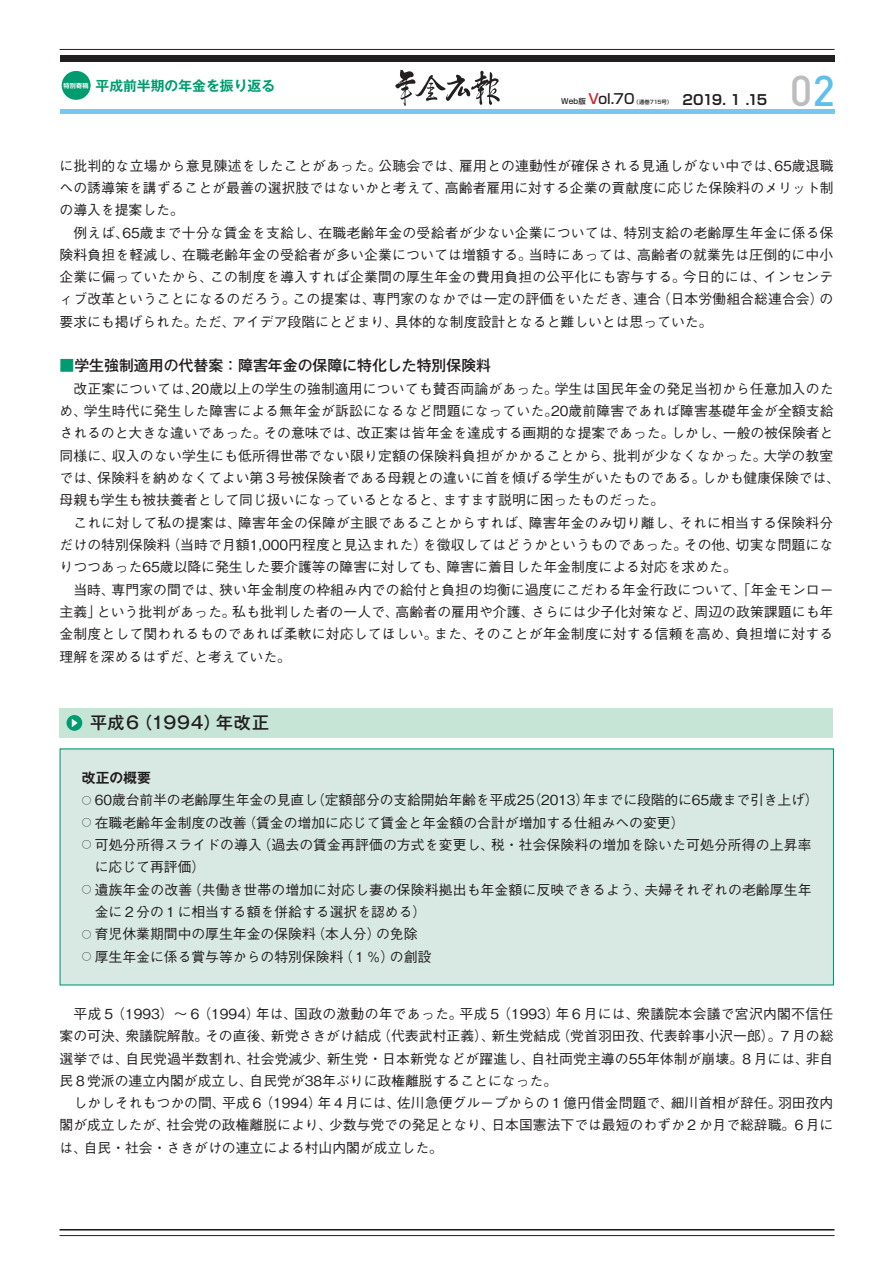
<style>
.page{position:relative;width:893px;height:1263px;background:#fff}
.page>*{position:absolute;margin:0;border:0;box-sizing:border-box;transform-origin:0 0}
.t1{font:500 42.45px "DIN";color:#bcbdc0}
.t2{font:500 16.95px "Gothic MB101 Pro";letter-spacing:.04em;color:#231f20}
.t3{font:500 14.85px "Gothic MB101 Pro";color:#231f20}
.t4{font:500 13.8px/22.4px "Gothic BBB Pro";letter-spacing:.005em;color:#231f20}
.t5{font:700 13.8px "Gothic MB101 Pro De";color:#009b70}
.t6{font:500 13.8px "Shin Go Pro";color:#231f20}
.t7{font:700 13.8px "Shin Go Pro De";letter-spacing:-.08em;color:#231f20}
.t8{font:700 13.8px "Gothic MB101 Pro De";color:#231f20}
.t9{font:700 6.15px "Shin Go Pro De";color:#fff}
.t10{font:500 5.25px "Shin Go Pro";letter-spacing:.015em;color:#231f20}
.s1{color:#5dbfec}
.s2{font-size:7.5px}
.s3{color:#d1232a}
.s4{color:#009b70}
.s5{font-size:9.6px}
</style>
<div class="page">
<div style="left:60px;top:708px;width:773px;height:30px;background:#c7e5d7"></div>
<svg style="left:67px;top:715px;width:15px;height:16px"></svg>
<svg style="left:72px;top:718px;width:6px;height:9px"></svg>
<div style="left:60px;top:749px;width:773px;height:236px;background:#d7e9e2"></div>
<hr style="left:60px;top:49px;width:774px;height:1px;background:#231f20">
<div style="left:60px;top:55px;width:774px;height:7px;background:#231f20"></div>
<hr style="left:60px;top:1229px;width:774px;height:1px;background:#231f20">
<hr style="left:60px;top:1235px;width:774px;height:1px;background:#231f20">
<hr style="left:60px;top:109px;width:775px;height:4px;background:#78c7ef">
<svg style="left:395px;top:70px;width:105px;height:36px"></svg>
<div style="left:62px;top:71px;width:29px;height:29px;background:#009b70;border-radius:50%"></div>
<p class="t9" style="left:64px;top:80px;width:27px">特別寄稿</p>
<p class="t5" style="left:96px;top:74px;width:181px">平成前半期の年金を振り返る</p>
<h1 class="t1" style="left:790px;top:64px;width:47px">0<span class="s1">2</span></h1>
<p class="t6" style="left:561px;top:88px;width:75px"><span class="s2">Web版</span> <span class="s3">V</span>ol.70</p>
<p class="t10" style="left:633px;top:98px;width:40px">（通巻715号）</p>
<p class="t7" style="left:682px;top:88px;width:86px">2019. 1 .15</p>
<p class="t4" style="left:60px;top:152px;width:776px">に批判的な立場から意見陳述をしたことがあった。公聴会では、雇用との連動性が確保される見通しがない中では、65歳退職への誘導策を講ずることが最善の選択肢ではないかと考えて、高齢者雇用に対する企業の貢献度に応じた保険料のメリット制の導入を提案した。<br>　例えば、65歳まで十分な賃金を支給し、在職老齢年金の受給者が少ない企業については、特別支給の老齢厚生年金に係る保険料負担を軽減し、在職老齢年金の受給者が多い企業については増額する。当時にあっては、高齢者の就業先は圧倒的に中小企業に偏っていたから、この制度を導入すれば企業間の厚生年金の費用負担の公平化にも寄与する。今日的には、インセンティブ改革ということになるのだろう。この提案は、専門家のなかでは一定の評価をいただき、連合（日本労働組合総連合会）の要求にも掲げられた。ただ、アイデア段階にとどまり、具体的な制度設計となると難しいとは思っていた。</p>
<p class="t3" style="left:60px;top:353px;width:433px"><span class="s4">■</span>学生強制適用の代替案：障害年金の保障に特化した特別保険料</p>
<p class="t4" style="left:60px;top:376px;width:782px">　改正案については、20歳以上の学生の強制適用についても賛否両論があった。学生は国民年金の発足当初から任意加入のため、学生時代に発生した障害による無年金が訴訟になるなど問題になっていた。20歳前障害であれば障害基礎年金が全額支給されるのと大きな違いであった。その意味では、改正案は皆年金を達成する画期的な提案であった。しかし、一般の被保険者と同様に、収入のない学生にも低所得世帯でない限り定額の保険料負担がかかることから、批判が少なくなかった。大学の教室では、保険料を納めなくてよい第３号被保険者である母親との違いに首を傾げる学生がいたものである。しかも健康保険では、母親も学生も被扶養者として同じ扱いになっているとなると、ますます説明に困ったものだった。<br>　これに対して私の提案は、障害年金の保障が主眼であることからすれば、障害年金のみ切り離し、それに相当する保険料分だけの特別保険料（当時で月額1,000円程度と見込まれた）を徴収してはどうかというものであった。その他、切実な問題になりつつあった65歳以降に発生した要介護等の障害に対しても、障害に着目した年金制度による対応を求めた。<br>　当時、専門家の間では、狭い年金制度の枠組み内での給付と負担の均衡に過度にこだわる年金行政について、「年金モンロー主義」という批判があった。私も批判した者の一人で、高齢者の雇用や介護、さらには少子化対策など、周辺の政策課題にも年金制度として関われるものであれば柔軟に対応してほしい。また、そのことが年金制度に対する信頼を高め、負担増に対する理解を深めるはずだ、と考えていた。</p>
<p class="t2" style="left:90px;top:709px;width:180px">平成６（1994）年改正</p>
<p class="t8" style="left:82px;top:766px;width:71px">改正の概要</p>
<p class="t4" style="left:82px;top:787px;width:738px"><span class="s5">○</span> 60歳台前半の老齢厚生年金の見直し（定額部分の支給開始年齢を平成25（2013）年までに段階的に65歳まで引き上げ）</p>
<p class="t4" style="left:82px;top:809px;width:604px"><span class="s5">○</span> 在職老齢年金制度の改善（賃金の増加に応じて賃金と年金額の合計が増加する仕組みへの変更）</p>
<p class="t4" style="left:95px;top:832px;width:718px;text-indent:-13px"><span class="s5">○</span> 可処分所得スライドの導入（過去の賃金再評価の方式を変更し、税・社会保険料の増加を除いた可処分所得の上昇率に応じて再評価）</p>
<p class="t4" style="left:95px;top:876px;width:718px;text-indent:-13px"><span class="s5">○</span> 遺族年金の改善（共働き世帯の増加に対応し妻の保険料拠出も年金額に反映できるよう、夫婦それぞれの老齢厚生年金に２分の１に相当する額を併給する選択を認める）</p>
<p class="t4" style="left:82px;top:921px;width:337px"><span class="s5">○</span> 育児休業期間中の厚生年金の保険料（本人分）の免除</p>
<p class="t4" style="left:82px;top:943px;width:351px"><span class="s5">○</span> 厚生年金に係る賞与等からの特別保険料（１％）の創設</p>
<p class="t4" style="left:60px;top:1001px;width:776px">　平成５（1993）～６（1994）年は、国政の激動の年であった。平成５（1993）年６月には、衆議院本会議で宮沢内閣不信任案の可決、衆議院解散。その直後、新党さきがけ結成（代表武村正義）、新生党結成（党首羽田孜、代表幹事小沢一郎）。７月の総選挙では、自民党過半数割れ、社会党減少、新生党・日本新党などが躍進し、自社両党主導の55年体制が崩壊。８月には、非自民８党派の連立内閣が成立し、自民党が38年ぶりに政権離脱することになった。<br>　しかしそれもつかの間、平成６（1994）年４月には、佐川急便グループからの１億円借金問題で、細川首相が辞任。羽田孜内閣が成立したが、社会党の政権離脱により、少数与党での発足となり、日本国憲法下では最短のわずか２か月で総辞職。６月には、自民・社会・さきがけの連立による村山内閣が成立した。</p>
</div>
